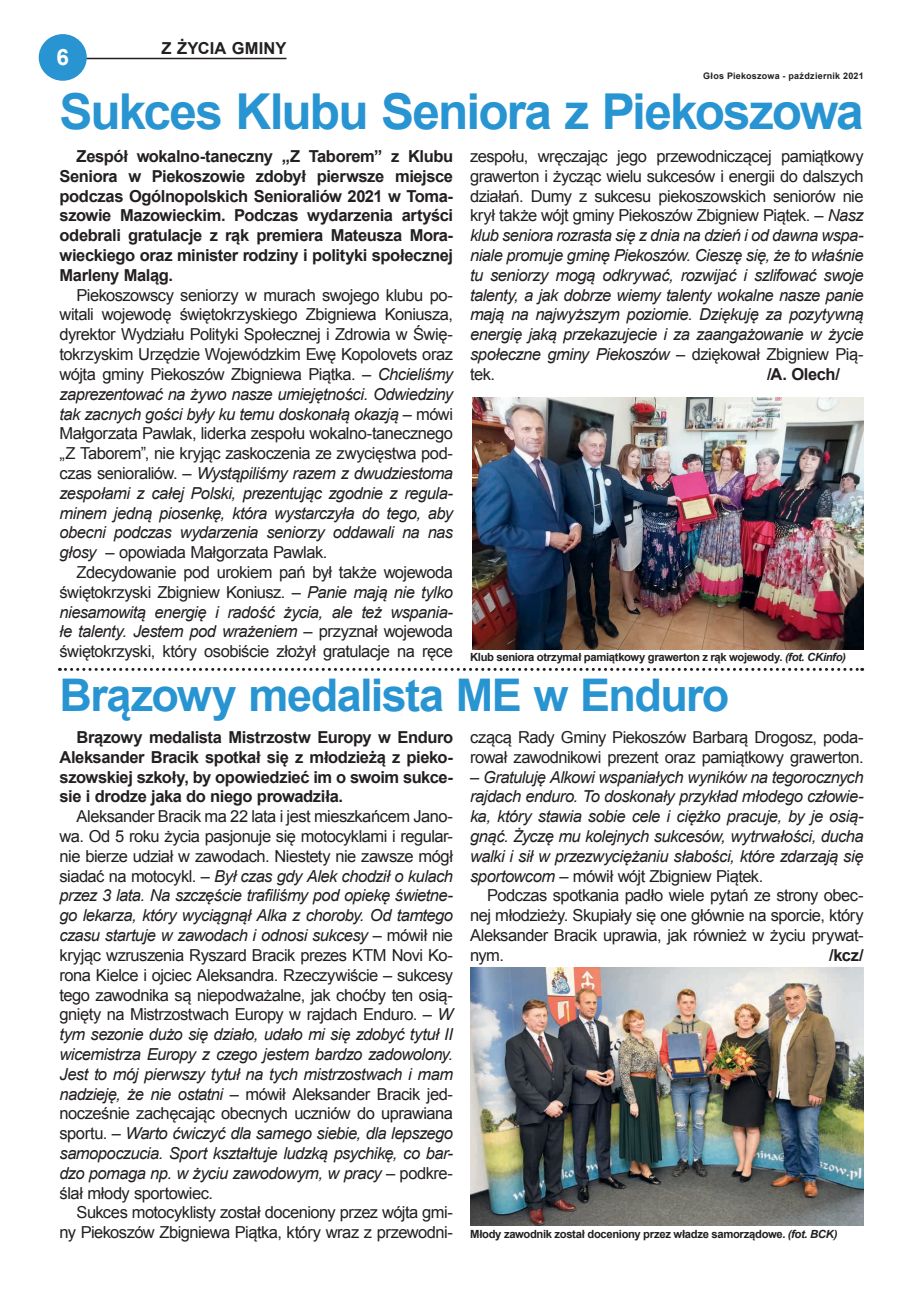
<style>
.page{position:relative;width:919px;height:1289px;background:#fff}
.page>*{position:absolute;margin:0;border:0;box-sizing:border-box;transform-origin:0 0}
.t1{font:700 49.5px "Arial";letter-spacing:-.035em;color:#2895d2}
.t2{font:700 45px "Arial";letter-spacing:-.035em;color:#2895d2}
.t3{font:700 22.5px "Arial";color:#fff}
.t4{font:16.5px/19.8px "Arial";letter-spacing:-.03em;color:#231f20;text-align:justify}
.t5{font:italic 16.5px/19.8px "Arial";letter-spacing:-.03em;color:#231f20;text-align:justify}
.t6{font:700 16.5px/19.8px "Arial";letter-spacing:-.025em;color:#231f20;text-align:justify}
.t7{font:700 16.5px "Arial";letter-spacing:.01em;color:#231f20}
.t8{font:700 11.25px "Arial";letter-spacing:-.03em;color:#231f20}
.t9{font:700 9px "Arial";letter-spacing:.025em;color:#231f20}
.s1{font-style:italic}
.s2{font-style:normal}
</style>
<div class="page">
<hr style="left:58px;top:58px;width:228px;height:1px;background:#231f20">
<div style="left:39px;top:34px;width:48px;height:47px;background:#2895d2;border-radius:50%"></div>
<img style="left:472px;top:398px;width:391px;height:251px">
<svg style="left:59px;top:668px;width:803px;height:3px"></svg>
<img style="left:470px;top:967px;width:393px;height:258px">
<h3 class="t3" style="left:56px;top:42px;width:14px">6</h3>
<p class="t7" style="left:162px;top:37px;width:126px">Z ŻYCIA GMINY</p>
<p class="t9" style="left:703px;top:70px;width:162px">Głos Piekoszowa - październik 2021</p>
<h1 class="t1" style="left:60px;top:78px;width:805px">Sukces Klubu Seniora z Piekoszowa</h1>
<p class="t6" style="left:60px;top:147px;width:395px;text-indent:17px">Zespół wokalno-taneczny „Z Taborem” z Klubu Seniora w Piekoszowie zdobył pierwsze miejsce podczas Ogólnopolskich Senioraliów 2021 w Toma&shy;szowie Mazowieckim. Podczas wydarzenia artyści odebrali gratulacje z rąk premiera Mateusza Mora&shy;wieckiego oraz minister rodziny i polityki społecznej Marleny Maląg.</p>
<p class="t4" style="left:60px;top:285px;width:395px;text-indent:17px">Piekoszowscy seniorzy w murach swojego klubu po&shy;witali wojewodę świętokrzyskiego Zbigniewa Koniusza, dyrektor Wydziału Polityki Społecznej i Zdrowia w Świę&shy;tokrzyskim Urzędzie Wojewódzkim Ewę Kopolovets oraz wójta gminy Piekoszów Zbigniewa Piątka. – <span class="s1">Chcieliśmy zaprezentować na żywo nasze umiejętności. Odwiedziny tak zacnych gości były ku temu doskonałą okazją</span> – mówi Małgorzata Pawlak, liderka zespołu wokalno-tanecznego „Z Taborem”, nie kryjąc zaskoczenia ze zwycięstwa pod&shy;czas senioraliów. – <span class="s1">Wystąpiliśmy razem z dwudziestoma zespołami z całej Polski, prezentując zgodnie z regula&shy;minem jedną piosenkę, która wystarczyła do tego, aby obecni podczas wydarzenia seniorzy oddawali na nas głosy</span> – opowiada Małgorzata Pawlak.</p>
<p class="t4" style="left:60px;top:562px;width:395px;text-indent:17px">Zdecydowanie pod urokiem pań był także wojewoda świętokrzyski Zbigniew Koniusz. – <span class="s1">Panie mają nie tylko niesamowitą energię i radość życia, ale też wspania&shy;łe talenty. Jestem pod wrażeniem</span> – przyznał wojewoda świętokrzyski, który osobiście złożył gratulacje na ręce</p>
<p class="t5" style="left:470px;top:146px;width:395px"><span class="s2">zespołu, wręczając jego przewodniczącej pamiątkowy grawerton i życząc wielu sukcesów i energii do dalszych działań. Dumy z sukcesu piekoszowskich seniorów nie krył także wójt gminy Piekoszów Zbigniew Piątek.</span> – Nasz klub seniora rozrasta się z dnia na dzień i od dawna wspa&shy;niale promuje gminę Piekoszów. Cieszę się, że to właśnie tu seniorzy mogą odkrywać, rozwijać i szlifować swoje talenty, a jak dobrze wiemy talenty wokalne nasze panie mają na najwyższym poziomie. Dziękuję za pozytywną energię jaką przekazujecie i za zaangażowanie w życie społeczne gminy Piekoszów <span class="s2">– dziękował Zbigniew Pią&shy;tek.</span></p>
<p class="t6" style="left:767px;top:364px;width:74px">/A. Olech/</p>
<p class="t8" style="left:470px;top:649px;width:377px">Klub seniora otrzymał pamiątkowy grawerton z rąk wojewody. <span class="s1">(fot. CKinfo)</span></p>
<h2 class="t2" style="left:60px;top:665px;width:671px">Brązowy medalista ME w Enduro</h2>
<p class="t6" style="left:60px;top:727px;width:395px;text-indent:17px">Brązowy medalista Mistrzostw Europy w Enduro Aleksander Bracik spotkał się z młodzieżą z pieko&shy;szowskiej szkoły, by opowiedzieć im o swoim sukce&shy;sie i drodze jaka do niego prowadziła.</p>
<p class="t4" style="left:60px;top:806px;width:395px;text-indent:17px">Aleksander Bracik ma 22 lata i jest mieszkańcem Jano&shy;wa. Od 5 roku życia pasjonuje się motocyklami i regular&shy;nie bierze udział w zawodach. Niestety nie zawsze mógł siadać na motocykl. <span class="s1">– Był czas gdy Alek chodził o kulach przez 3 lata. Na szczęście trafiliśmy pod opiekę świetne&shy;go lekarza, który wyciągnął Alka z choroby. Od tamtego czasu startuje w zawodach i odnosi sukcesy</span> – mówił nie kryjąc wzruszenia Ryszard Bracik prezes KTM Novi Ko&shy;rona Kielce i ojciec Aleksandra. Rzeczywiście – sukcesy tego zawodnika są niepodważalne, jak choćby ten osią&shy;gnięty na Mistrzostwach Europy w rajdach Enduro. <span class="s1">– W tym sezonie dużo się działo, udało mi się zdobyć tytuł II wicemistrza Europy z czego jestem bardzo zadowolony.<br>Jest to mój pierwszy tytuł na tych mistrzostwach i mam nadzieję, że nie ostatni</span> – mówił Aleksander Bracik jed&shy;nocześnie zachęcając obecnych uczniów do uprawiana sportu. <span class="s1">– Warto ćwiczyć dla samego siebie, dla lepszego samopoczucia. Sport kształtuje ludzką psychikę, co bar&shy;dzo pomaga np. w życiu zawodowym, w pracy</span> – podkre&shy;ślał młody sportowiec.</p>
<p class="t4" style="left:60px;top:1202px;width:395px;text-align:right">Sukces motocyklisty został doceniony przez wójta gmi&shy;ny Piekoszów Zbigniewa Piątka, który wraz z przewodni-</p>
<p class="t4" style="left:470px;top:727px;width:395px">czącą Rady Gminy Piekoszów Barbarą Drogosz, poda&shy;rował zawodnikowi prezent oraz pamiątkowy grawerton.</p>
<p class="t5" style="left:470px;top:767px;width:395px">– Gratuluję Alkowi wspaniałych wyników na tegorocznych rajdach enduro. To doskonały przykład młodego człowie&shy;ka, który stawia sobie cele i ciężko pracuje, by je osią&shy;gnąć. Życzę mu kolejnych sukcesów, wytrwałości, ducha walki i sił w przezwyciężaniu słabości, które zdarzają się sportowcom <span class="s2">– mówił wójt Zbigniew Piątek.</span></p>
<p class="t4" style="left:470px;top:886px;width:395px;text-indent:17px">Podczas spotkania padło wiele pytań ze strony obec&shy;nej młodzieży. Skupiały się one głównie na sporcie, który Aleksander Bracik uprawia, jak również w życiu prywat&shy;nym.</p>
<p class="t6" style="left:829px;top:945px;width:36px">/kcz/</p>
<p class="t8" style="left:470px;top:1226px;width:369px">Młody zawodnik został doceniony przez władze samorządowe. <span class="s1">(fot. BCK)</span></p>
</div>
